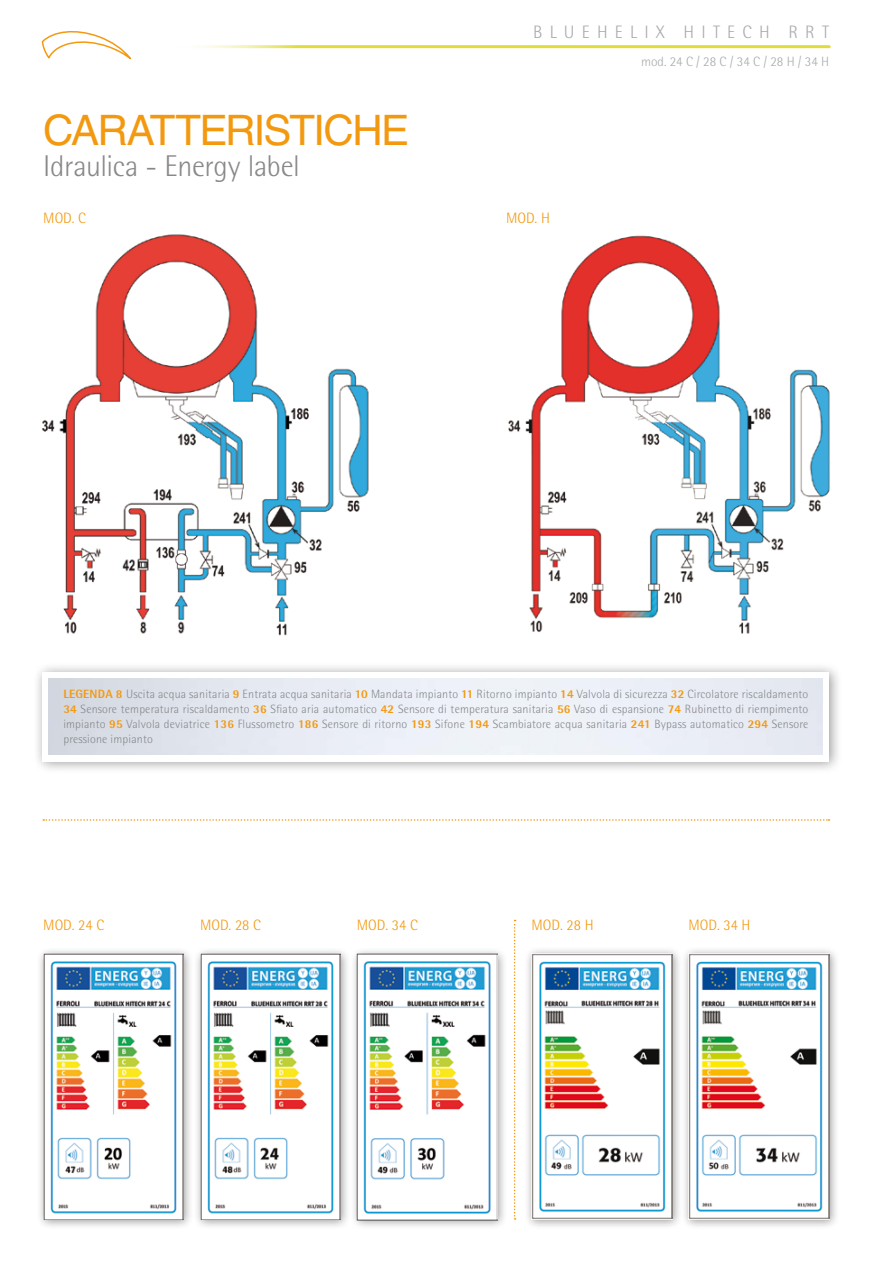
<style>
.page{position:relative;width:893px;height:1263px;background:#fff}
.page>*{position:absolute;margin:0;border:0;box-sizing:border-box;transform-origin:0 0}
.t1{font:42px "Helvetica LT Std";letter-spacing:-.04em;color:#f39910}
.t2{font:300 30px "Rotis Semi Sans Pro";letter-spacing:-.015em;color:#87888a}
.t3{font:300 18px "Rotis Semi Sans Pro";letter-spacing:.4em;color:#a9aaac}
.t4{font:300 15px "Rotis Semi Sans Pro";color:#f39910}
.t5{font:300 13.5px "Rotis Semi Sans Pro";color:#a9aaac}
.t6{font:300 12px/15px "Rotis Semi Sans Pro";letter-spacing:.015em;color:#87888a;text-align:justify}
.s1{font-weight:800;color:#f39910}
</style>
<div class="page">
<div style="left:32px;top:662px;width:810px;height:112px;background:#000;opacity:.4"></div>
<svg style="left:43px;top:672px;width:786px;height:89px;fill:#eaeef6"></svg>
<svg style="left:43px;top:819px;width:786px;height:2px"></svg>
<svg style="left:514px;top:920px;width:2px;height:299px"></svg>
<div style="left:36px;top:946px;width:157px;height:283px;background:#000;opacity:.4"></div>
<img style="left:43px;top:954px;width:141px;height:265px">
<div style="left:524px;top:946px;width:158px;height:284px;background:#000;opacity:.4"></div>
<img style="left:532px;top:954px;width:140px;height:266px">
<div style="left:193px;top:946px;width:157px;height:283px;background:#000;opacity:.4"></div>
<img style="left:200px;top:954px;width:141px;height:265px">
<div style="left:349px;top:946px;width:159px;height:284px;background:#000;opacity:.4"></div>
<img style="left:357px;top:954px;width:141px;height:267px">
<div style="left:680px;top:946px;width:159px;height:284px;background:#000;opacity:.4"></div>
<img style="left:688px;top:954px;width:141px;height:266px">
<hr style="left:170px;top:45px;width:659px;height:3px;background:#dedd3a">
<svg style="left:41px;top:31px;width:90px;height:29px"></svg>
<img style="left:41px;top:234px;width:328px;height:402px">
<img style="left:508px;top:235px;width:322px;height:399px">
<h1 class="t1" style="left:43px;top:106px;width:367px">CARATTERISTICHE</h1>
<h2 class="t2" style="left:43px;top:149px;width:258px">Idraulica - Energy label</h2>
<p class="t4" style="left:43px;top:209px;width:44px">MOD. C</p>
<h3 class="t3" style="left:533px;top:22px;width:297px">BLUEHELIX HITECH RRT</h3>
<p class="t5" style="left:641px;top:54px;width:190px">mod. 24 C / 28 C / 34 C / 28 H / 34 H</p>
<p class="t4" style="left:506px;top:209px;width:45px">MOD. H</p>
<p class="t6" style="left:63px;top:687px;width:747px"><span class="s1">LEGENDA 8</span> Uscita acqua sanitaria <span class="s1">9</span> Entrata acqua sanitaria <span class="s1">10</span> Mandata impianto <span class="s1">11</span> Ritorno impianto <span class="s1">14</span> Valvola di sicurezza <span class="s1">32</span> Circolatore riscaldamento <span class="s1">34</span> Sensore temperatura riscaldamento <span class="s1">36</span> Sfiato aria automatico <span class="s1">42</span> Sensore di temperatura sanitaria <span class="s1">56</span> Vaso di espansione <span class="s1">74</span> Rubinetto di riempimento impianto <span class="s1">95</span> Valvola deviatrice <span class="s1">136</span> Flussometro <span class="s1">186</span> Sensore di ritorno <span class="s1">193</span> Sifone <span class="s1">194</span> Scambiatore acqua sanitaria <span class="s1">241</span> Bypass automatico <span class="s1">294</span> Sensore pressione impianto</p>
<p class="t4" style="left:43px;top:916px;width:62px">MOD. 24 C</p>
<p class="t4" style="left:200px;top:916px;width:62px">MOD. 28 C</p>
<p class="t4" style="left:357px;top:916px;width:62px">MOD. 34 C</p>
<p class="t4" style="left:532px;top:916px;width:63px">MOD. 28 H</p>
<p class="t4" style="left:688px;top:916px;width:63px">MOD. 34 H</p>
</div>
